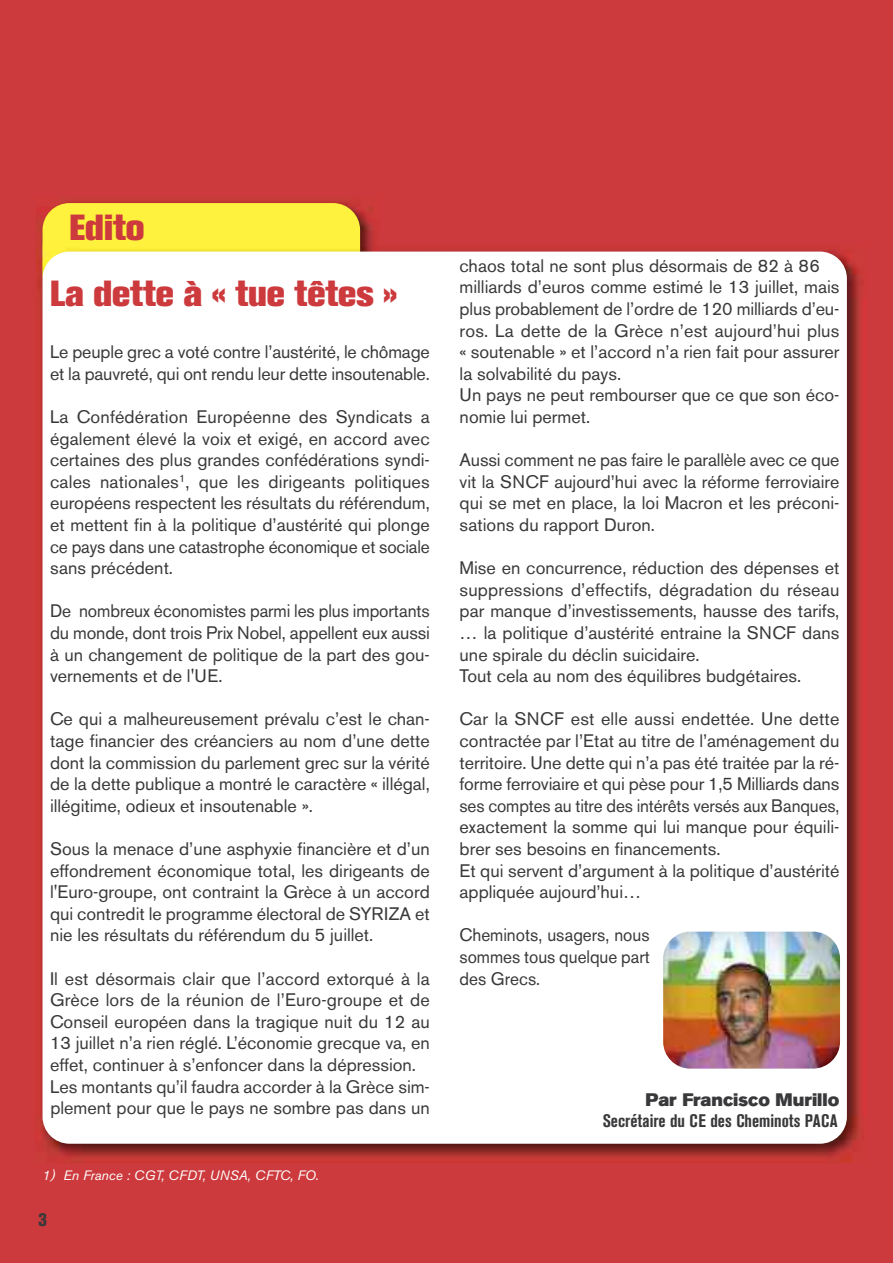
<style>
.page{position:relative;width:893px;height:1263px;background:#cc3a3d}
.page>*{position:absolute;margin:0;border:0;box-sizing:border-box;transform-origin:0 0}
.t1{font:800 36px/65.6px "Akzidenz Grotesk BE";color:#cc3a3d}
.t2{font:18px/21.6px "Akzidenz Grotesk BE";color:#39383a}
.t3{font:18px/21.6px "Akzidenz Grotesk BE";color:#39383a;text-align:justify;scale:.96 1}
.t4{font:18px/21.6px "Akzidenz Grotesk BE";color:#39383a;text-align:justify;scale:.95 1}
.t5{font:700 condensed 18px "Akzidenz Grotesk BE";color:#39383a}
.t6{font:18px "Akzidenz Grotesk BE Super";color:#39383a}
.t7{font:800 condensed 18px "Akzidenz Grotesk BE";color:#39383a}
.t8{font:italic 13.5px "Akzidenz Grotesk BE";color:#fff}
</style>
<div class="page">
<img style="left:36px;top:201px;width:338px;height:44px">
<div style="left:43px;top:203px;width:317px;height:97px;background:#fff23e;border-radius:27px"></div>
<img style="left:40px;top:250px;width:826px;height:913px">
<img style="left:36px;top:245px;width:343px;height:74px">
<div style="left:43px;top:252px;width:804px;height:892px;background:#fff;border-radius:27px"></div>
<img style="left:663px;top:932px;width:177px;height:136px;border-radius:27px">
<h1 class="t1" style="left:50px;top:198px;width:349px;text-indent:20px">Edito<br>La dette à « tue têtes »</h1>
<p class="t2" style="left:50px;top:343px;width:381px">Le peuple grec a voté contre l’austérité, le chômage et la pauvreté, qui ont rendu leur dette insoutenable.</p>
<p class="t2" style="left:50px;top:408px;width:381px;text-align:justify">La Confédération Européenne des Syndicats a également élevé la voix et exigé, en accord avec certaines des plus grandes confédérations syndi&shy;cales nationales<sup>1</sup>, que les dirigeants politiques européens respectent les résultats du référendum, et mettent fin à la politique d’austérité qui plonge ce pays dans une catastrophe économique et sociale sans précédent.</p>
<p class="t3" style="left:50px;top:602px;width:397px">De nombreux économistes parmi les plus importants du monde, dont trois Prix Nobel, appellent eux aussi à un changement de politique de la part des gou&shy;vernements et de l'UE.</p>
<p class="t2" style="left:50px;top:710px;width:381px;text-align:justify">Ce qui a malheureusement prévalu c’est le chan&shy;tage financier des créanciers au nom d’une dette dont la commission du parlement grec sur la vérité de la dette publique a montré le caractère « illégal, illégitime, odieux et insoutenable ».</p>
<p class="t2" style="left:50px;top:840px;width:381px;text-align:justify">Sous la menace d’une asphyxie financière et d’un effondrement économique total, les dirigeants de l'Euro-groupe, ont contraint la Grèce à un accord qui contredit le programme électoral de SYRIZA et nie les résultats du référendum du 5 juillet.</p>
<p class="t2" style="left:50px;top:969px;width:381px">Il est désormais clair que l’accord extorqué à la Grèce lors de la réunion de l’Euro-groupe et de Conseil européen dans la tragique nuit du 12 au 13 juillet n’a rien réglé. L’économie grecque va, en effet, continuer à s’enfoncer dans la dépression.<br>Les montants qu’il faudra accorder à la Grèce sim&shy;plement pour que le pays ne sombre pas dans un</p>
<p class="t8" style="left:43px;top:1170px;width:278px">1) En France : CGT, CFDT, UNSA, CFTC, FO.</p>
<p class="t7" style="left:38px;top:1214px;width:10px">3</p>
<p class="t2" style="left:460px;top:257px;width:381px">chaos total ne sont plus désormais de 82 à 86 milliards d’euros comme estimé le 13 juillet, mais plus probablement de l’ordre de 120 milliards d’eu&shy;ros. La dette de la Grèce n’est aujourd’hui plus « soutenable » et l’accord n’a rien fait pour assurer la solvabilité du pays.<br>Un pays ne peut rembourser que ce que son éco&shy;nomie lui permet.</p>
<p class="t2" style="left:460px;top:451px;width:381px;text-align:justify">Aussi comment ne pas faire le parallèle avec ce que vit la SNCF aujourd’hui avec la réforme ferroviaire qui se met en place, la loi Macron et les préconi&shy;sations du rapport Duron.</p>
<p class="t2" style="left:460px;top:559px;width:381px">Mise en concurrence, réduction des dépenses et suppressions d’effectifs, dégradation du réseau par manque d’investissements, hausse des tarifs, … la politique d’austérité entraine la SNCF dans une spirale du déclin suicidaire.<br>Tout cela au nom des équilibres budgétaires.</p>
<p class="t2" style="left:460px;top:710px;width:381px">Car la SNCF est elle aussi endettée. Une dette contractée par l’Etat au titre de l’aménagement du territoire. Une dette qui n’a pas été traitée par la ré&shy;forme ferroviaire et qui pèse pour 1,5 Milliards dans ses comptes au titre des intérêts versés aux Banques, exactement la somme qui lui manque pour équili&shy;brer ses besoins en financements.<br>Et qui servent d’argument à la politique d’austérité appliquée aujourd’hui…</p>
<p class="t4" style="left:460px;top:926px;width:202px">Cheminots, usagers, nous sommes tous quelque part des Grecs.</p>
<p class="t6" style="left:646px;top:1092px;width:195px">Par Francisco Murillo</p>
<p class="t5" style="left:603px;top:1115px;width:236px">Secrétaire du CE des Cheminots PACA</p>
</div>
